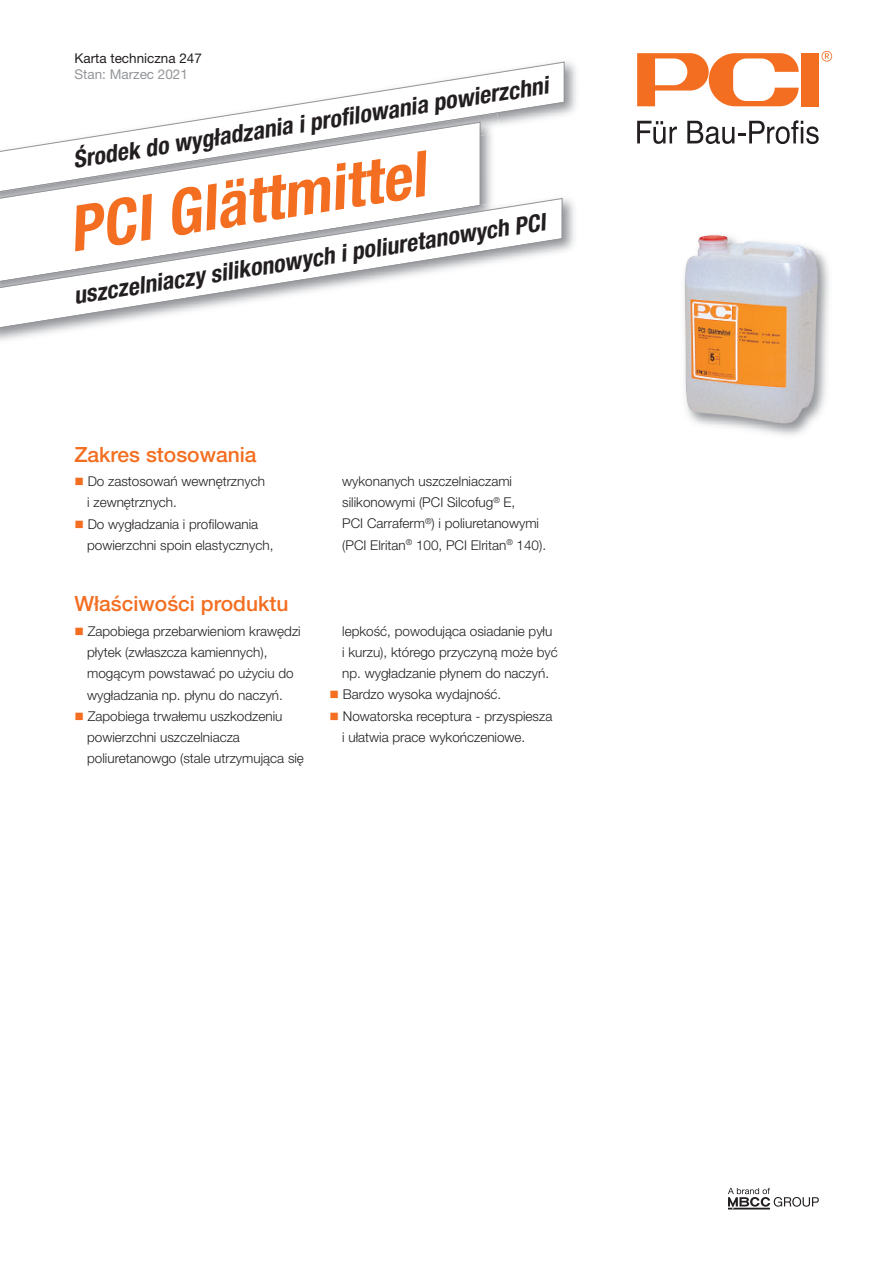
<style>
.page{position:relative;width:893px;height:1263px;background:#fff}
.page>*{position:absolute;margin:0;border:0;box-sizing:border-box;transform-origin:0 0}
.t1{font:italic 700 condensed 63px "Helvetica Neue LT Pro";color:#f36e21}
.t2{font:italic 700 condensed 24px "Helvetica Neue LT Pro";color:#231f20}
.t3{font:500 21px "Helvetica Neue LT Pro";color:#f36e21}
.t4{font:300 13.5px/21.3px "Helvetica Neue LT Pro";color:#231f20}
.t5{font:13.5px "Helvetica Neue LT Pro";color:#231f20}
.t6{font:13.5px "Helvetica Neue LT Pro";color:#939598}
.s1{color:#f36e21}
</style>
<div class="page">
<div style="left:801px;top:53px;width:18px;height:53px;background:#f36e21"></div>
<svg style="left:637px;top:53px;width:162px;height:53px"></svg>
<svg style="left:821px;top:51px;width:11px;height:11px"></svg>
<svg style="left:637px;top:121px;width:40px;height:23px"></svg>
<svg style="left:687px;top:120px;width:132px;height:24px"></svg>
<img style="left:565px;top:62px;width:11px;height:53px">
<svg style="left:240px;top:61px;width:325px;height:64px"></svg>
<img style="left:189px;top:113px;width:311px;height:77px">
<svg style="left:1px;top:121px;width:480px;height:69px"></svg>
<img style="left:698px;top:256px;width:131px;height:179px">
<img style="left:684px;top:235px;width:134px;height:188px">
<img style="left:1px;top:190px;width:573px;height:151px">
<svg style="left:1px;top:198px;width:562px;height:132px"></svg>
<svg style="left:728px;top:1187px;width:91px;height:23px"></svg>
<p class="t5" style="left:74px;top:53px;width:129px">Karta techniczna 247</p>
<p class="t6" style="left:74px;top:69px;width:115px">Stan: Marzec 2021</p>
<h2 class="t2" style="left:72px;top:151px;width:482px;rotate:-9deg">Środek do wygładzania i profi lowania powierzchni</h2>
<h1 class="t1" style="left:65px;top:207px;width:362px;rotate:-9deg">PCI Glättmittel</h1>
<h2 class="t2" style="left:72px;top:287px;width:479px;rotate:-9deg">uszczelniaczy silikonowych i poliuretanowych PCI</h2>
<h3 class="t3" style="left:74px;top:446px;width:184px">Zakres stosowania</h3>
<p class="t4" style="left:87px;top:472px;width:179px;text-indent:-13px"><span class="s1">■</span> Do zastosowań wewnętrznych i zewnętrznych.</p>
<p class="t4" style="left:87px;top:514px;width:188px;text-indent:-13px"><span class="s1">■</span> Do wygładzania i profilowania powierzchni spoin elastycznych,</p>
<h3 class="t3" style="left:74px;top:596px;width:215px">Właściwości produktu</h3>
<p class="t4" style="left:87px;top:622px;width:215px;text-indent:-13px"><span class="s1">■</span> Zapobiega przebarwieniom krawędzi płytek (zwłaszcza kamiennych), mogącym powstawać po użyciu do wygładzania np. płynu do naczyń.</p>
<p class="t4" style="left:87px;top:707px;width:218px;text-indent:-13px"><span class="s1">■</span> Zapobiega trwałemu uszkodzeniu powierzchni uszczelniacza poliuretanowgo (stale utrzymująca się</p>
<p class="t4" style="left:342px;top:472px;width:205px">wykonanych uszczelniaczami silikonowymi (PCI Silcofug<sup>®</sup> E,<br>PCI Carraferm<sup>®</sup>) i poliuretanowymi (PCI Elritan<sup>®</sup> 100, PCI Elritan<sup>®</sup> 140).</p>
<p class="t4" style="left:342px;top:621px;width:217px">lepkość, powodująca osiadanie pyłu i kurzu), którego przyczyną może być np. wygładzanie płynem do naczyń.</p>
<p class="t4" style="left:330px;top:685px;width:173px"><span class="s1">■</span> Bardzo wysoka wydajność.</p>
<p class="t4" style="left:342px;top:706px;width:212px;text-indent:-13px"><span class="s1">■</span> Nowatorska receptura - przyspiesza i ułatwia prace wykończeniowe.</p>
</div>
